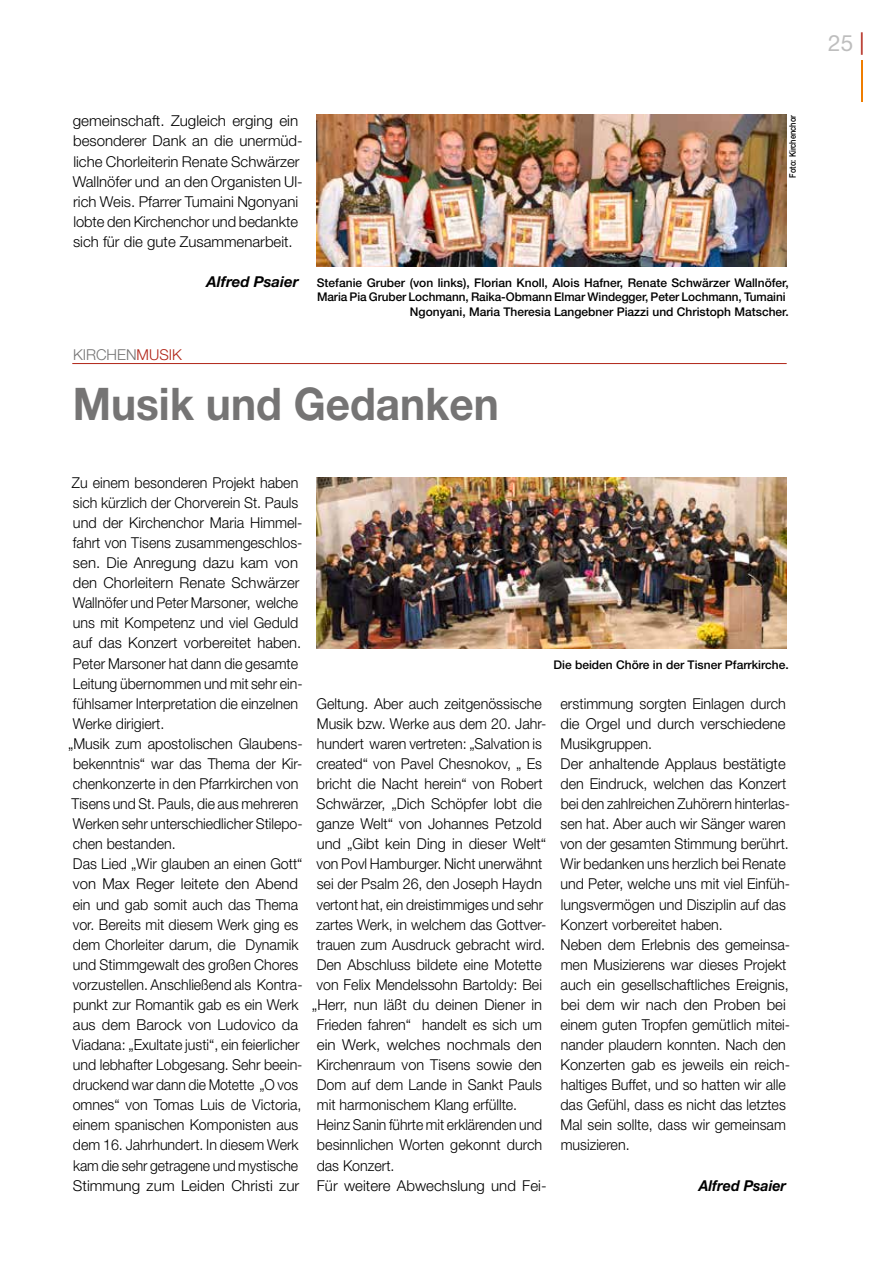
<style>
.page{position:relative;width:893px;height:1263px;background:#fff}
.page>*{position:absolute;margin:0;border:0;box-sizing:border-box;transform-origin:0 0}
.t1{font:700 45px "Helvetica Neue LT Pro";color:#757474;scale:.94 1}
.t2{font:22.5px "Helvetica Neue LT Pro";color:#bebebe}
.t3{font:300 15px "Helvetica Neue LT Pro";color:#000;scale:.95 1}
.t4{font:300 15px/20.1px "Helvetica Neue LT Pro";color:#000;scale:.96 1}
.t5{font:300 15px/20.1px "Helvetica Neue LT Pro";color:#000}
.t6{font:300 15px "Helvetica Neue LT Pro";color:#000;scale:.94 1}
.t7{font:300 15px "Helvetica Neue LT Pro";color:#000;scale:.93 1}
.t8{font:italic 700 15px "Helvetica Neue LT Pro";color:#000}
.t9{font:300 15px "Helvetica Neue LT Pro";color:#757474}
.t10{font:italic 700 15px "Helvetica Neue LT Pro";color:#000;scale:.95 1}
.t11{font:500 12px/14.4px "Helvetica Neue LT Pro";color:#000;text-align:right}
.t12{font:500 9px "Helvetica Neue LT Pro";color:#000;scale:.84 1}
.s1{color:#b12417}
</style>
<div class="page">
<hr style="left:72px;top:363px;width:715px;height:1px;background:#b12417">
<img style="left:316px;top:477px;width:471px;height:171px">
<img style="left:316px;top:115px;width:471px;height:152px">
<hr style="left:861px;top:60px;width:2px;height:42px;background:#ef7d00">
<p class="t5" style="left:73px;top:111px;width:232px">gemeinschaft. Zugleich erging ein besonderer Dank an die unermüd&shy;liche Chorleiterin Renate Schwärzer Wallnöfer und an den Organisten Ul&shy;rich Weis. Pfarrer Tumaini Ngonyani lobte den Kirchenchor und bedankte sich für die gute Zusammenarbeit.</p>
<p class="t8" style="left:207px;top:272px;width:93px">Alfred Psaier</p>
<p class="t12" style="left:787px;top:178px;width:76px;rotate:-90deg">Foto: Kirchenchor</p>
<p class="t11" style="left:317px;top:275px;width:473px">Stefanie Gruber (von links), Florian Knoll, Alois Hafner, Renate Schwärzer Wallnöfer,<br>Maria Pia Gruber Lochmann, Raika-Obmann Elmar Windegger, Peter Lochmann, Tumaini<br>Ngonyani, Maria Theresia Langebner Piazzi und Christoph Matscher.</p>
<p class="t9" style="left:73px;top:346px;width:110px">KIRCHEN<span class="s1">MUSIK</span></p>
<h1 class="t1" style="left:73px;top:376px;width:455px">Musik und Gedanken</h1>
<p class="t3" style="left:72px;top:473px;width:240px">Zu einem besonderen Projekt haben</p>
<p class="t3" style="left:73px;top:493px;width:239px">sich kürzlich der Chorverein St. Pauls</p>
<p class="t4" style="left:73px;top:512px;width:241px">und der Kirchenchor Maria Himmel-</p>
<p class="t3" style="left:73px;top:533px;width:243px">fahrt von Tisens zusammengeschlos-</p>
<p class="t5" style="left:73px;top:552px;width:227px">sen. Die Anregung dazu kam von</p>
<p class="t5" style="left:73px;top:572px;width:228px">den Chorleitern Renate Schwärzer</p>
<p class="t6" style="left:73px;top:594px;width:241px">Wallnöfer und Peter Marsoner, welche</p>
<p class="t3" style="left:73px;top:614px;width:239px">uns mit Kompetenz und viel Geduld</p>
<p class="t5" style="left:73px;top:633px;width:230px">auf das Konzert vorbereitet haben.</p>
<p class="t3" style="left:73px;top:654px;width:239px">Peter Marsoner hat dann die gesamte</p>
<p class="t6" style="left:73px;top:674px;width:246px">Leitung übernommen und mit sehr ein-</p>
<p class="t3" style="left:73px;top:694px;width:239px">fühlsamer Interpretation die einzelnen</p>
<p class="t3" style="left:73px;top:714px;width:98px">Werke dirigiert.</p>
<p class="t3" style="left:68px;top:734px;width:248px">„Musik zum apostolischen Glaubens-</p>
<p class="t3" style="left:73px;top:754px;width:243px">bekenntnis“ war das Thema der Kir-</p>
<p class="t3" style="left:73px;top:774px;width:239px">chenkonzerte in den Pfarrkirchen von</p>
<p class="t6" style="left:71px;top:795px;width:243px">Tisens und St. Pauls, die aus mehreren</p>
<p class="t6" style="left:73px;top:815px;width:246px">Werken sehr unterschiedlicher Stilepo-</p>
<p class="t3" style="left:73px;top:835px;width:110px">chen bestanden.</p>
<p class="t3" style="left:73px;top:855px;width:243px">Das Lied „Wir glauben an einen Gott“</p>
<p class="t5" style="left:73px;top:874px;width:227px">von Max Reger leitete den Abend</p>
<p class="t3" style="left:73px;top:895px;width:239px">ein und gab somit auch das Thema</p>
<p class="t3" style="left:73px;top:915px;width:239px">vor. Bereits mit diesem Werk ging es</p>
<p class="t3" style="left:73px;top:935px;width:239px">dem Chorleiter darum, die Dynamik</p>
<p class="t3" style="left:73px;top:955px;width:239px">und Stimmgewalt des großen Chores</p>
<p class="t6" style="left:73px;top:975px;width:246px">vorzustellen. Anschließend als Kontra-</p>
<p class="t3" style="left:73px;top:995px;width:239px">punkt zur Romantik gab es ein Werk</p>
<p class="t5" style="left:73px;top:1014px;width:227px">aus dem Barock von Ludovico da</p>
<p class="t3" style="left:72px;top:1035px;width:240px">Viadana: „Exultate justi“, ein feierlicher</p>
<p class="t3" style="left:73px;top:1056px;width:243px">und lebhafter Lobgesang. Sehr beein-</p>
<p class="t7" style="left:73px;top:1076px;width:244px">druckend war dann die Motette „O vos</p>
<p class="t3" style="left:73px;top:1096px;width:242px">omnes“ von Tomas Luis de Victoria,</p>
<p class="t3" style="left:73px;top:1116px;width:239px">einem spanischen Komponisten aus</p>
<p class="t3" style="left:73px;top:1136px;width:239px">dem 16. Jahrhundert. In diesem Werk</p>
<p class="t7" style="left:73px;top:1156px;width:243px">kam die sehr getragene und mystische</p>
<p class="t5" style="left:73px;top:1175px;width:228px">Stimmung zum Leiden Christi zur</p>
<p class="t11" style="left:553px;top:657px;width:237px">Die beiden Chöre in der Tisner Pfarrkirche.</p>
<p class="t3" style="left:316px;top:694px;width:239px">Geltung. Aber auch zeitgenössische</p>
<p class="t3" style="left:317px;top:714px;width:243px">Musik bzw. Werke aus dem 20. Jahr-</p>
<p class="t3" style="left:317px;top:734px;width:238px">hundert waren vertreten: „Salvation is</p>
<p class="t3" style="left:317px;top:754px;width:239px">created“ von Pavel Chesnokov, „ Es</p>
<p class="t3" style="left:317px;top:774px;width:239px">bricht die Nacht herein“ von Robert</p>
<p class="t5" style="left:317px;top:793px;width:227px">Schwärzer, „Dich Schöpfer lobt die</p>
<p class="t5" style="left:317px;top:813px;width:227px">ganze Welt“ von Johannes Petzold</p>
<p class="t5" style="left:317px;top:833px;width:231px">und „Gibt kein Ding in dieser Welt“</p>
<p class="t6" style="left:317px;top:855px;width:242px">von Povl Hamburger. Nicht unerwähnt</p>
<p class="t3" style="left:317px;top:875px;width:239px">sei der Psalm 26, den Joseph Haydn</p>
<p class="t6" style="left:317px;top:895px;width:243px">vertont hat, ein dreistimmiges und sehr</p>
<p class="t3" style="left:316px;top:915px;width:244px">zartes Werk, in welchem das Gottver-</p>
<p class="t3" style="left:317px;top:935px;width:242px">trauen zum Ausdruck gebracht wird.</p>
<p class="t3" style="left:317px;top:955px;width:238px">Den Abschluss bildete eine Motette</p>
<p class="t3" style="left:317px;top:975px;width:239px">von Felix Mendelssohn Bartoldy: Bei</p>
<p class="t5" style="left:312px;top:994px;width:232px">„Herr, nun läßt du deinen Diener in</p>
<p class="t3" style="left:317px;top:1015px;width:239px">Frieden fahren“ handelt es sich um</p>
<p class="t5" style="left:317px;top:1034px;width:227px">ein Werk, welches nochmals den</p>
<p class="t4" style="left:317px;top:1054px;width:236px">Kirchenraum von Tisens sowie den</p>
<p class="t3" style="left:317px;top:1076px;width:239px">Dom auf dem Lande in Sankt Pauls</p>
<p class="t3" style="left:317px;top:1096px;width:212px">mit harmonischem Klang erfüllte.</p>
<p class="t6" style="left:317px;top:1116px;width:241px">Heinz Sanin führte mit erklärenden und</p>
<p class="t4" style="left:317px;top:1135px;width:236px">besinnlichen Worten gekonnt durch</p>
<p class="t3" style="left:317px;top:1156px;width:83px">das Konzert.</p>
<p class="t5" style="left:317px;top:1175px;width:231px">Für weitere Abwechslung und Fei-</p>
<p class="t4" style="left:560px;top:693px;width:241px">erstimmung sorgten Einlagen durch die Orgel und durch verschiedene Musikgruppen.<br>Der anhaltende Applaus bestätigte den Eindruck, welchen das Konzert bei den zahlreichen Zuhörern hinterlas&shy;sen hat. Aber auch wir Sänger waren von der gesamten Stimmung berührt.<br>Wir bedanken uns herzlich bei Renate und Peter, welche uns mit viel Einfüh&shy;lungsvermögen und Disziplin auf das Konzert vorbereitet haben.<br>Neben dem Erlebnis des gemeinsa&shy;men Musizierens war dieses Projekt auch ein gesellschaftliches Ereignis, bei dem wir nach den Proben bei einem guten Tropfen gemütlich mitei&shy;nander plaudern konnten. Nach den Konzerten gab es jeweils ein reich&shy;haltiges Buffet, und so hatten wir alle das Gefühl, dass es nicht das letztes Mal sein sollte, dass wir gemeinsam musizieren.</p>
<p class="t10" style="left:699px;top:1176px;width:93px">Alfred Psaier</p>
<h2 class="t2" style="left:828px;top:30px;width:38px">25 <span class="s1">|</span></h2>
</div>
